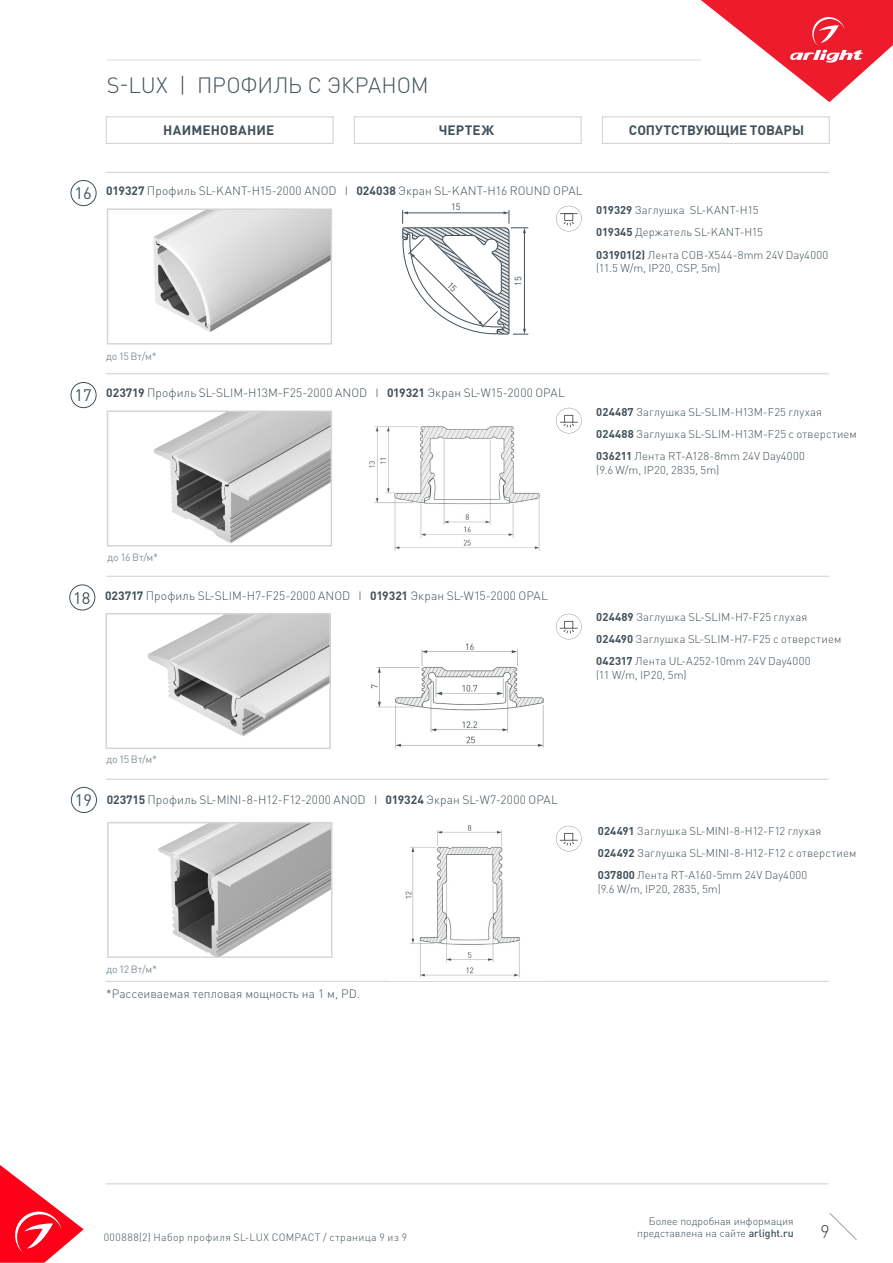
<style>
.page{position:relative;width:893px;height:1263px;background:#fff}
.page>*{position:absolute;margin:0;border:0;box-sizing:border-box;transform-origin:0 0}
.t1{font:300 21.9px "DIN Pro";letter-spacing:-.005em;color:#425159}
.t2{font:300 18px "DIN Pro";color:#3e3e3f}
.t3{font:16.5px "DIN Pro";color:#425159}
.t4{font:700 13.5px "DIN Pro";letter-spacing:.005em;color:#425159}
.t5{font:300 12px "DIN Pro";color:#425159}
.t6{font:300 11.25px/13.5px "DIN Pro";letter-spacing:.01em;color:#425159}
.t7{font:300 10.5px "DIN Pro";color:#425159}
.t8{font:300 10.5px "DIN Pro";letter-spacing:.035em;color:#425159}
.t9{font:10.5px "DIN Pro";letter-spacing:-.015em;color:#83929a}
.t10{font:9.15px "DIN Pro";color:#425159}
.s1{font-weight:700}
.s2{font-weight:500}
</style>
<div class="page">
<svg style="left:829px;top:1213px;width:28px;height:27px"></svg>
<div style="left:106px;top:116px;width:228px;height:28px;border:1px solid #d0d6db"></div>
<div style="left:354px;top:116px;width:228px;height:28px;border:1px solid #d0d6db"></div>
<div style="left:602px;top:116px;width:228px;height:28px;border:1px solid #d0d6db"></div>
<hr style="left:106px;top:172px;width:723px;height:1px;background:#d0d6db">
<hr style="left:106px;top:373px;width:723px;height:1px;background:#d0d6db">
<hr style="left:106px;top:576px;width:723px;height:1px;background:#d0d6db">
<hr style="left:106px;top:779px;width:723px;height:1px;background:#d0d6db">
<hr style="left:106px;top:981px;width:723px;height:1px;background:#d0d6db">
<hr style="left:106px;top:1183px;width:723px;height:1px;background:#d0d6db">
<svg style="left:0;top:1165px;width:84px;height:98px"></svg>
<hr style="left:106px;top:60px;width:596px;height:1px;background:#dcdddf">
<svg style="left:556px;top:408px;width:26px;height:25px"></svg>
<svg style="left:556px;top:614px;width:26px;height:25px"></svg>
<svg style="left:556px;top:826px;width:26px;height:25px"></svg>
<img style="left:371px;top:643px;width:173px;height:105px">
<img style="left:405px;top:825px;width:115px;height:153px">
<img style="left:369px;top:426px;width:171px;height:125px">
<img style="left:147px;top:616px;width:181px;height:120px">
<div style="left:105px;top:613px;width:226px;height:136px;border:2px solid #d0d6db"></div>
<img style="left:158px;top:825px;width:171px;height:130px">
<div style="left:107px;top:822px;width:225px;height:136px;border:2px solid #d0d6db"></div>
<img style="left:154px;top:413px;width:175px;height:130px">
<div style="left:107px;top:410px;width:225px;height:136px;border:2px solid #d0d6db"></div>
<svg style="left:701px;top:0;width:192px;height:102px"></svg>
<div style="left:70px;top:585px;width:25px;height:25px;border:1px solid #425159;border-radius:50%"></div>
<div style="left:71px;top:787px;width:26px;height:26px;border:1px solid #425159;border-radius:50%"></div>
<div style="left:71px;top:382px;width:25px;height:26px;border:1px solid #425159;border-radius:50%"></div>
<svg style="left:556px;top:206px;width:26px;height:25px"></svg>
<img style="left:153px;top:211px;width:176px;height:121px">
<div style="left:107px;top:208px;width:225px;height:137px;border:2px solid #d0d6db"></div>
<div style="left:71px;top:180px;width:25px;height:26px;border:1px solid #425159;border-radius:50%"></div>
<svg style="left:402px;top:210px;width:126px;height:125px"></svg>
<p class="t1" style="left:107px;top:71px;width:323px">S-LUX | ПРОФИЛЬ С ЭКРАНОМ</p>
<p class="t4" style="left:163px;top:121px;width:112px">НАИМЕНОВАНИЕ</p>
<p class="t4" style="left:439px;top:121px;width:57px">ЧЕРТЕЖ</p>
<p class="t4" style="left:629px;top:121px;width:177px">СОПУТСТВУЮЩИЕ ТОВАРЫ</p>
<p class="t3" style="left:75px;top:182px;width:19px">16</p>
<p class="t5" style="left:106px;top:183px;width:478px"><span class="s1">019327</span> Профиль SL-KANT-H15-2000 ANOD I <span class="s1">024038</span> Экран SL-KANT-H16 ROUND OPAL</p>
<p class="t10" style="left:451px;top:201px;width:11px">15</p>
<p class="t10" style="left:512px;top:285px;width:11px;rotate:-90deg">15</p>
<p class="t6" style="left:596px;top:203px;width:164px"><span class="s1">019329</span> Заглушка SL-KANT-H15</p>
<p class="t6" style="left:596px;top:225px;width:168px"><span class="s1">019345</span> Держатель SL-KANT-H15</p>
<p class="t6" style="left:596px;top:247px;width:234px"><span class="s1">031901(2)</span> Лента COB-X544-8mm 24V Day4000 (11.5 W/m, IP20, CSP, 5m)</p>
<p class="t3" style="left:75px;top:384px;width:19px">17</p>
<p class="t9" style="left:106px;top:349px;width:52px">до 15 Вт/м*</p>
<p class="t5" style="left:106px;top:385px;width:460px"><span class="s1">023719</span> Профиль SL-SLIM-H13M-F25-2000 ANOD I <span class="s1">019321</span> Экран SL-W15-2000 OPAL</p>
<p class="t6" style="left:596px;top:405px;width:227px"><span class="s1">024487</span> Заглушка SL-SLIM-H13M-F25 глухая</p>
<p class="t6" style="left:596px;top:427px;width:262px"><span class="s1">024488</span> Заглушка SL-SLIM-H13M-F25 с отверстием</p>
<p class="t6" style="left:596px;top:449px;width:210px"><span class="s1">036211</span> Лента RT-A128-8mm 24V Day4000 (9.6 W/m, IP20, 2835, 5m)</p>
<p class="t3" style="left:73px;top:587px;width:19px">18</p>
<p class="t9" style="left:108px;top:550px;width:52px">до 16 Вт/м*</p>
<p class="t5" style="left:105px;top:588px;width:444px"><span class="s1">023717</span> Профиль SL-SLIM-H7-F25-2000 ANOD I <span class="s1">019321</span> Экран SL-W15-2000 OPAL</p>
<p class="t3" style="left:75px;top:789px;width:19px">19</p>
<p class="t9" style="left:106px;top:752px;width:52px">до 15 Вт/м*</p>
<p class="t5" style="left:107px;top:791px;width:453px"><span class="s1">023715</span> Профиль SL-MINI-8-H12-F12-2000 ANOD I <span class="s1">019324</span> Экран SL-W7-2000 OPAL</p>
<p class="t9" style="left:106px;top:961px;width:52px">до 12 Вт/м*</p>
<p class="t5" style="left:106px;top:985px;width:255px">*Рассеиваемая тепловая мощность на 1 м, PD.</p>
<p class="t6" style="left:596px;top:610px;width:213px"><span class="s1">024489</span> Заглушка SL-SLIM-H7-F25 глухая</p>
<p class="t6" style="left:596px;top:632px;width:247px"><span class="s1">024490</span> Заглушка SL-SLIM-H7-F25 с отверстием</p>
<p class="t6" style="left:596px;top:654px;width:216px"><span class="s1">042317</span> Лента UL-A252-10mm 24V Day4000 (11 W/m, IP20, 5m)</p>
<p class="t6" style="left:598px;top:824px;width:225px"><span class="s1">024491</span> Заглушка SL-MINI-8-H12-F12 глухая</p>
<p class="t6" style="left:598px;top:846px;width:260px"><span class="s1">024492</span> Заглушка SL-MINI-8-H12-F12 с отверстием</p>
<p class="t6" style="left:598px;top:868px;width:211px"><span class="s1">037800</span> Лента RT-A160-5mm 24V Day4000 (9.6 W/m, IP20, 2835, 5m)</p>
<p class="t8" style="left:104px;top:1230px;width:305px">000888(2) Набор профиля SL-LUX COMPACT / страница 9 из 9</p>
<p class="t7" style="left:649px;top:1214px;width:146px">Более подробная информация</p>
<p class="t7" style="left:637px;top:1226px;width:158px">представлена на сайте <span class="s2">arlight.ru</span></p>
<h2 class="t2" style="left:820px;top:1219px;width:11px">9</h2>
</div>
